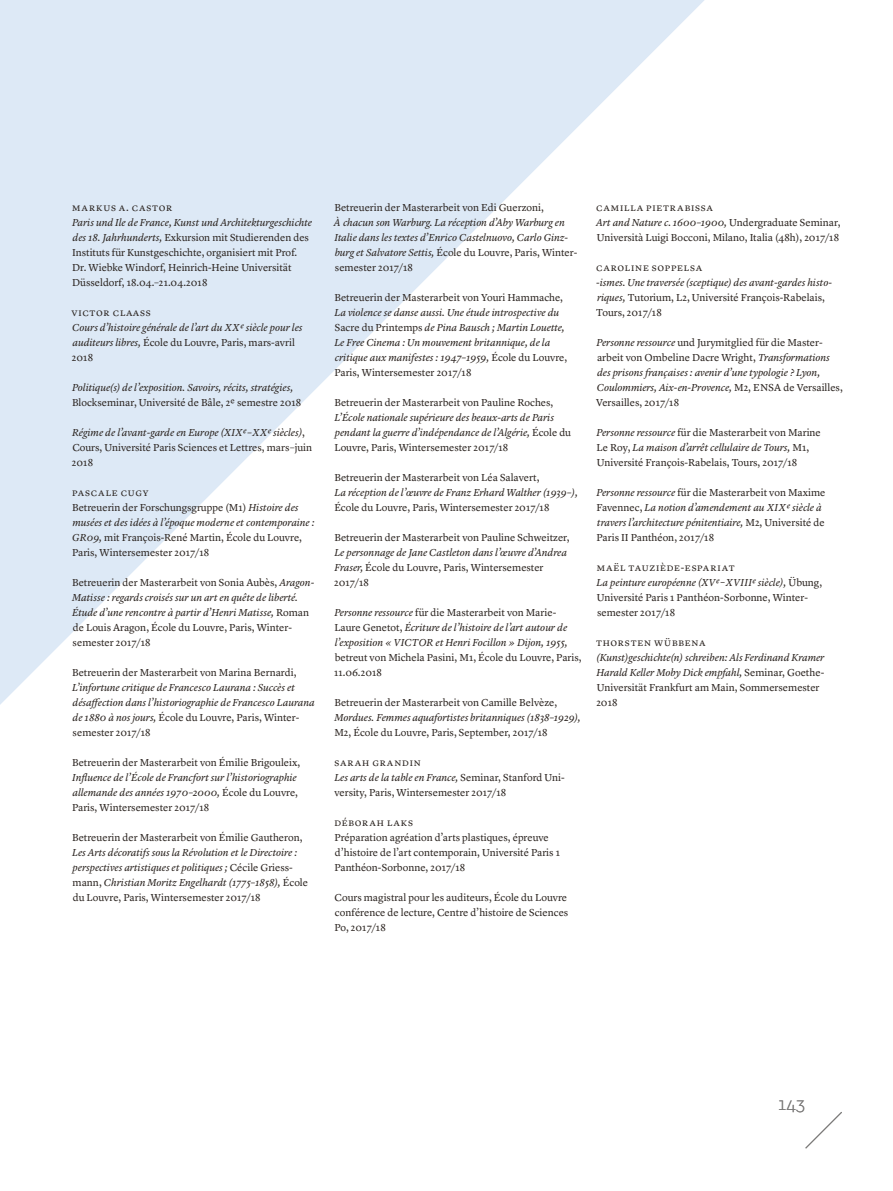
<style>
.page{position:relative;width:893px;height:1191px;background:#fff}
.page>*{position:absolute;margin:0;border:0;box-sizing:border-box;transform-origin:0 0}
.t1{font:300 18px "Cera Pro";color:#7d7c7b}
.t2{font:italic 10.5px/15px "Lyon Text";letter-spacing:-.005em;color:#2a231f}
.t3{font:10.5px/15px "Lyon Text";color:#2a231f}
.t4{font:10.5px "Lyon Text";letter-spacing:.075em;color:#2a231f}
.t5{font:10.5px "Lyon Text";letter-spacing:.08em;color:#2a231f}
.t6{font:10.5px "Lyon Text";letter-spacing:.06em;color:#2a231f}
.s1{font-style:italic}
.s2{font-style:normal}
</style>
<div class="page">
<svg style="left:805px;top:1112px;width:37px;height:37px"></svg>
<svg style="left:0;top:0;width:704px;height:705px;fill:#dde9f6"></svg>
<p class="t4" style="left:72px;top:199px;width:102px">MARKUS A. CASTOR</p>
<p class="t3" style="left:72px;top:214px;width:241px"><span class="s1">Paris und Ile de France, Kunst und Architekturgeschichte des 18. Jahrhunderts,</span> Exkursion mit Studierenden des Instituts für Kunstgeschichte, organisiert mit Prof.<br>Dr. Wiebke Windorf, Heinrich-Heine Universität Düsseldorf, 18.04.–21.04.2018</p>
<p class="t6" style="left:71px;top:304px;width:81px">VICTOR CLAASS</p>
<p class="t2" style="left:72px;top:319px;width:232px">Cours d’histoire générale de l’art du XXe siècle pour les auditeurs libres, <span class="s2">École du Louvre, Paris, mars-avril<br>2018</span></p>
<p class="t2" style="left:72px;top:379px;width:223px">Politique(s) de l’exposition. Savoirs, récits, stratégies,</p>
<p class="t3" style="left:72px;top:394px;width:231px">Blockseminar, Université de Bâle, 2e semestre 2018</p>
<p class="t3" style="left:72px;top:424px;width:242px"><span class="s1">Régime de l’avant-garde en Europe (XIXe –XXe siècles)</span>,<br>Cours, Université Paris Sciences et Lettres, mars–juin<br>2018</p>
<p class="t3" style="left:72px;top:484px;width:244px">PASCALE CUGY<br>Betreuerin der Forschungsgruppe (M1) <span class="s1">Histoire des musées et des idées à l’époque moderne et contemporaine :<br>GR09,</span> mit François-René Martin, École du Louvre, Paris, Wintersemester 2017/18</p>
<p class="t3" style="left:72px;top:574px;width:242px">Betreuerin der Masterarbeit von Sonia Aubès, <span class="s1">Aragon-- Matisse : regards croisés sur un art en quête de liberté.<br>Étude d’une rencontre à partir d’Henri Matisse,</span> Roman de Louis Aragon, École du Louvre, Paris, Winter&shy;semester 2017/18</p>
<p class="t3" style="left:72px;top:664px;width:226px">Betreuerin der Masterarbeit von Marina Bernardi,</p>
<p class="t2" style="left:72px;top:679px;width:244px">L’infortune critique de Francesco Laurana : Succès et désaffection dans l’historiographie de Francesco Laurana de 1880 à nos jours, <span class="s2">École du Louvre, Paris, Winter&shy;semester 2017/18</span></p>
<p class="t3" style="left:72px;top:754px;width:230px">Betreuerin der Masterarbeit von Émilie Brigouleix,</p>
<p class="t2" style="left:72px;top:769px;width:227px">Influence de l’École de Francfort sur l’historiographie allemande des années 1970–2000, <span class="s2">École du Louvre,<br>Paris, Wintersemester 2017/18</span></p>
<p class="t3" style="left:72px;top:829px;width:232px">Betreuerin der Masterarbeit von Émilie Gautheron,</p>
<p class="t2" style="left:72px;top:844px;width:237px">Les Arts décoratifs sous la Révolution et le Directoire : perspectives artistiques et politiques ; <span class="s2">Cécile Griess&shy;mann,</span> Christian Moritz Engelhardt (1775–1858), <span class="s2">École du Louvre, Paris, Wintersemester 2017/18</span></p>
<p class="t3" style="left:334px;top:199px;width:211px">Betreuerin der Masterarbeit von Edi Guerzoni,</p>
<p class="t2" style="left:334px;top:214px;width:244px">À chacun son Warburg. La réception d’Aby Warburg en Italie dans les textes d’Enrico Castelnuovo, Carlo Ginz&shy;burg et Salvatore Settis, <span class="s2">École du Louvre, Paris, Winter&shy;semester 2017/18</span></p>
<p class="t3" style="left:334px;top:289px;width:230px">Betreuerin der Masterarbeit von Youri Hammache,</p>
<p class="t2" style="left:334px;top:304px;width:234px">La violence se danse aussi. Une étude introspective du <span class="s2">Sacre du Printemps</span> de Pina Bausch ; Martin Louette, Le Free Cinema : Un mouvement britannique, de la critique aux manifestes : 1947–1959, <span class="s2">École du Louvre, Paris, Wintersemester 2017/18</span></p>
<p class="t3" style="left:334px;top:394px;width:221px">Betreuerin der Masterarbeit von Pauline Roches,</p>
<p class="t2" style="left:334px;top:409px;width:238px">L’École nationale supérieure des beaux-arts de Paris pendant la guerre d’indépendance de l’Algérie, <span class="s2">École du<br>Louvre, Paris, Wintersemester 2017/18</span></p>
<p class="t3" style="left:334px;top:469px;width:207px">Betreuerin der Masterarbeit von Léa Salavert,</p>
<p class="t2" style="left:334px;top:484px;width:245px">La réception de l’œuvre de Franz Erhard Walther (1939–),</p>
<p class="t3" style="left:334px;top:499px;width:217px">École du Louvre, Paris, Wintersemester 2017/18</p>
<p class="t3" style="left:334px;top:529px;width:237px">Betreuerin der Masterarbeit von Pauline Schweitzer,</p>
<p class="t2" style="left:334px;top:544px;width:234px">Le personnage de Jane Castleton dans l’œuvre d’Andrea<br>Fraser, <span class="s2">École du Louvre, Paris, Wintersemester<br>2017/18</span></p>
<p class="t2" style="left:334px;top:604px;width:235px">Personne ressource <span class="s2">für die Masterarbeit von Marie-<br>Laure Genetot,</span> Écriture de l’histoire de l’art autour de l’exposition « VICTOR et Henri Focillon » Dijon, 1955,</p>
<p class="t3" style="left:334px;top:649px;width:249px">betreut von Michela Pasini, M1, École du Louvre, Paris,<br>11.06.2018</p>
<p class="t3" style="left:334px;top:694px;width:224px">Betreuerin der Masterarbeit von Camille Belvèze,</p>
<p class="t2" style="left:334px;top:709px;width:248px">Mordues. Femmes aquafortistes britanniques (1838–1929),</p>
<p class="t3" style="left:334px;top:724px;width:215px">M2, École du Louvre, Paris, September, 2017/18</p>
<p class="t3" style="left:334px;top:754px;width:231px">SARAH GRANDIN<br><span class="s1">Les arts de la table en France,</span> Seminar, Stanford Uni&shy;versity, Paris, Wintersemester 2017/18</p>
<p class="t3" style="left:334px;top:814px;width:227px">DÉBORAH LAKS<br>Préparation agréation d’arts plastiques, épreuve d’histoire de l’art contemporain, Université Paris 1<br>Panthéon-Sorbonne, 2017/18</p>
<p class="t3" style="left:334px;top:889px;width:235px;text-align:justify">Cours magistral pour les auditeurs, École du Louvre conférence de lecture, Centre d’histoire de Sciences Po, 2017/18</p>
<p class="t3" style="left:596px;top:199px;width:246px">CAMILLA PIETRABISSA<br><span class="s1">Art and Nature c. 1600–1900,</span> Undergraduate Seminar,<br>Università Luigi Bocconi, Milano, Italia (48h), 2017/18</p>
<p class="t4" style="left:596px;top:259px;width:108px">CAROLINE SOPPELSA</p>
<p class="t2" style="left:596px;top:274px;width:237px">-ismes. Une traversée (sceptique) des avant-gardes histo&shy;riques, <span class="s2">Tutorium, L2, Université François-Rabelais,<br>Tours, 2017/18</span></p>
<p class="t2" style="left:596px;top:334px;width:248px">Personne ressource <span class="s2">und Jurymitglied für die Master&shy;arbeit von Ombeline Dacre Wright,</span> Transformations des prisons françaises : avenir d’une typologie ? Lyon, Coulommiers, Aix-en-Provence, <span class="s2">M2, ENSA de Versailles, Versailles, 2017/18</span></p>
<p class="t3" style="left:597px;top:424px;width:226px"><span class="s1">Personne ressource</span> für die Masterarbeit von Marine<br>Le Roy, <span class="s1">La maison d’arrêt cellulaire de Tours,</span> M1,<br>Université François-Rabelais, Tours, 2017/18</p>
<p class="t2" style="left:597px;top:484px;width:230px">Personne ressource <span class="s2">für die Masterarbeit von Maxime Favennec,</span> La notion d’amendement au XIXe siècle à travers l’architecture pénitentiaire, <span class="s2">M2, Université de Paris II Panthéon, 2017/18</span></p>
<p class="t3" style="left:597px;top:559px;width:227px">MAËL TAUZIÈDE-ESPARIAT<br><span class="s1">La peinture européenne (XVe –XVIIIe siècle),</span> Übung, Université Paris 1 Panthéon-Sorbonne, Winter&shy;semester 2017/18</p>
<p class="t5" style="left:596px;top:634px;width:111px">THORSTEN WÜBBENA</p>
<p class="t2" style="left:596px;top:649px;width:230px">(Kunst)geschichte(n) schreiben: Als Ferdinand Kramer Harald Keller Moby Dick empfahl, <span class="s2">Seminar, Goethe-Universität Frankfurt am Main, Sommersemester 2018</span></p>
<h1 class="t1" style="left:778px;top:1092px;width:29px">143</h1>
</div>
